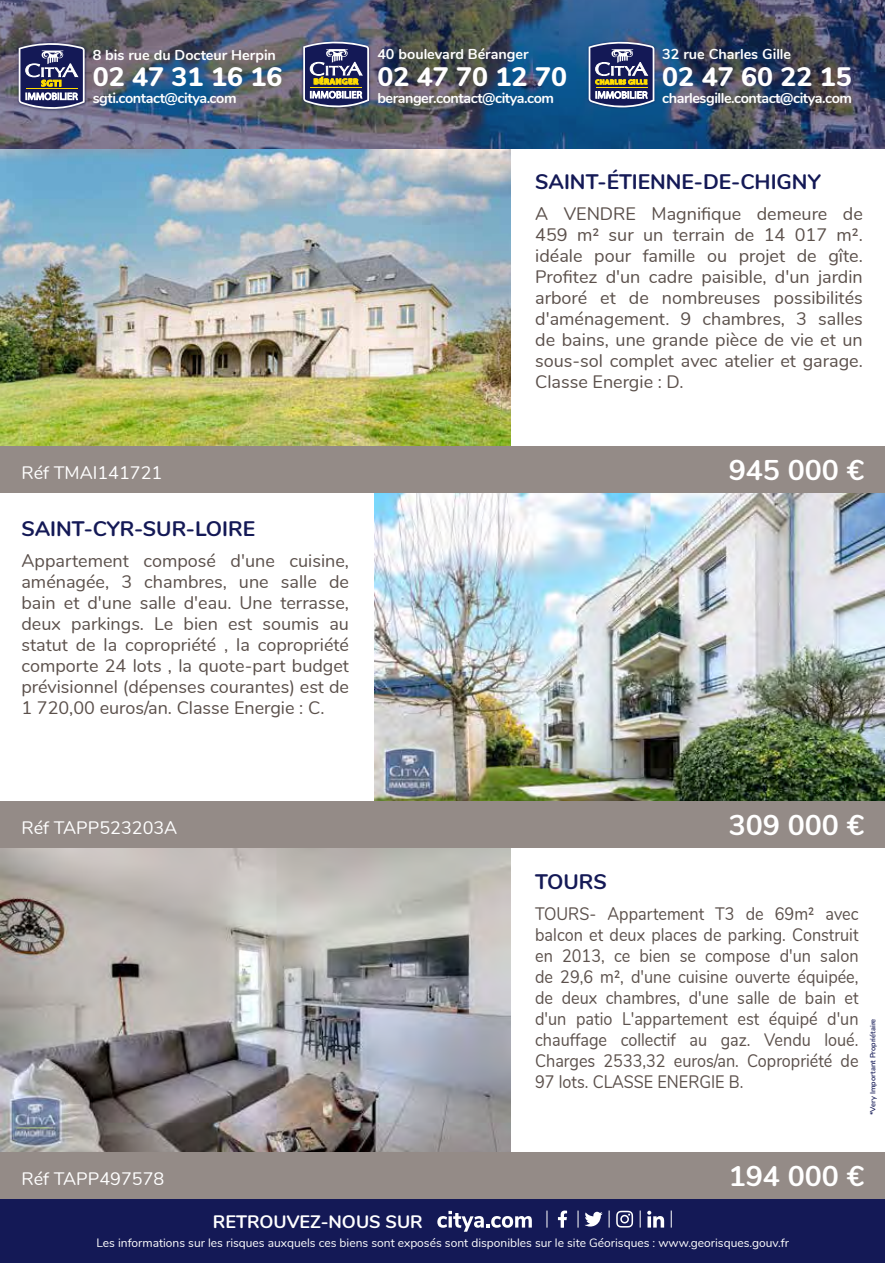
<style>
.page{position:relative;width:885px;height:1263px;background:#fff}
.page>*{position:absolute;margin:0;border:0;box-sizing:border-box;transform-origin:0 0}
.t1{font:700 28.5px "Nunito";color:#fff}
.t2{font:800 26.7px "Nunito";color:#fff}
.t3{font:700 21px "Nunito";color:#141956}
.t4{font:18px/21px "Nunito";color:#5b504b;text-align:justify}
.t5{font:18px/21px "Nunito";color:#5b504b;text-align:justify;scale:.9 1}
.t6{font:18px "Nunito";color:#fff}
.t7{font:700 18px "Nunito";color:#fff}
.t8{font:700 14.4px "Nunito";letter-spacing:-.03em;color:#fff}
.t9{font:700 14.4px "Nunito";color:#fff}
.t10{font:12px "Nunito";color:#fff}
.t11{font:700 7.8px "Bienvenue Beta";letter-spacing:.05em;color:#fd0}
.t12{font:600 7.5px "Nunito";color:#141956}
</style>
<div class="page">
<img style="left:0;top:848px;width:510px;height:304px">
<img style="left:0;top:149px;width:510px;height:297px">
<img style="left:374px;top:493px;width:510px;height:308px">
<div style="left:0;top:801px;width:336px;height:47px;background:#948b87"></div>
<div style="left:336px;top:801px;width:548px;height:47px;background:#948b87"></div>
<div style="left:519px;top:1152px;width:365px;height:47px;background:#948b87"></div>
<div style="left:0;top:1152px;width:519px;height:47px;background:#948b87"></div>
<div style="left:519px;top:446px;width:365px;height:47px;background:#948b87"></div>
<div style="left:0;top:446px;width:519px;height:47px;background:#948b87"></div>
<img style="left:0;top:0;width:884px;height:149px">
<img style="left:15px;top:40px;width:73px;height:72px">
<svg style="left:19px;top:40px;width:66px;height:74px;background:#5d5f7f"></svg>
<img style="left:300px;top:39px;width:72px;height:72px">
<svg style="left:303px;top:39px;width:66px;height:73px;background:#5f6279"></svg>
<img style="left:585px;top:39px;width:72px;height:72px">
<svg style="left:588px;top:39px;width:66px;height:73px;background:#57617e"></svg>
<div style="left:0;top:1199px;width:884px;height:64px;background:#141956"></div>
<svg style="left:585px;top:1212px;width:17px;height:14px"></svg>
<svg style="left:558px;top:1210px;width:9px;height:18px"></svg>
<svg style="left:616px;top:1211px;width:17px;height:16px"></svg>
<svg style="left:647px;top:1211px;width:17px;height:16px"></svg>
<svg style="left:577px;top:1210px;width:1px;height:17px"></svg>
<svg style="left:608px;top:1210px;width:1px;height:17px"></svg>
<svg style="left:546px;top:1210px;width:1px;height:17px"></svg>
<svg style="left:639px;top:1210px;width:1px;height:17px"></svg>
<svg style="left:671px;top:1210px;width:1px;height:17px"></svg>
<svg style="left:437px;top:1211px;width:95px;height:21px"></svg>
<hr style="left:884px;top:648px;width:1px;height:111px;background:#000">
<hr style="left:884px;top:288px;width:1px;height:470px;background:#025c7b">
<p class="t9" style="left:93px;top:44px;width:185px">8 bis rue du Docteur Herpin</p>
<h2 class="t2" style="left:93px;top:57px;width:191px">02 47 31 16 16</h2>
<p class="t8" style="left:93px;top:88px;width:145px">sgti.contact@citya.com</p>
<p class="t11" style="left:313px;top:77px;width:46px">BÉRANGER</p>
<p class="t9" style="left:377px;top:44px;width:153px">40 boulevard Béranger</p>
<h2 class="t2" style="left:377px;top:57px;width:191px">02 47 70 12 70</h2>
<p class="t8" style="left:377px;top:87px;width:178px">beranger.contact@citya.com</p>
<p class="t9" style="left:662px;top:44px;width:130px">32 rue Charles Gille</p>
<h2 class="t2" style="left:662px;top:57px;width:191px">02 47 60 22 15</h2>
<p class="t8" style="left:662px;top:87px;width:191px">charlesgille.contact@citya.com</p>
<p class="t3" style="left:535px;top:166px;width:287px">SAINT-ÉTIENNE-DE-CHIGNY</p>
<p class="t4" style="left:535px;top:202px;width:329px">A VENDRE Magnifique demeure de 459 m² sur un terrain de 14 017 m². idéale pour famille ou projet de gîte.<br>Profitez d'un cadre paisible, d'un jardin arboré et de nombreuses possibilités d'aménagement. 9 chambres, 3 salles de bains, une grande pièce de vie et un sous-sol complet avec atelier et garage.<br>Classe Energie : D.</p>
<p class="t6" style="left:21px;top:459px;width:142px">Réf TMAI141721</p>
<h1 class="t1" style="left:728px;top:449px;width:137px">945 000 €</h1>
<p class="t3" style="left:21px;top:513px;width:235px">SAINT-CYR-SUR-LOIRE</p>
<p class="t4" style="left:21px;top:549px;width:329px">Appartement composé d'une cuisine, aménagée, 3 chambres, une salle de bain et d'une salle d'eau. Une terrasse, deux parkings. Le bien est soumis au statut de la copropriété , la copropriété comporte 24 lots , la quote-part budget prévisionnel (dépenses courantes) est de 1 720,00 euros/an. Classe Energie : C.</p>
<p class="t6" style="left:21px;top:815px;width:157px">Réf TAPP523203A</p>
<h1 class="t1" style="left:728px;top:804px;width:137px">309 000 €</h1>
<p class="t3" style="left:535px;top:866px;width:73px">TOURS</p>
<p class="t5" style="left:535px;top:902px;width:361px">TOURS- Appartement T3 de 69m² avec balcon et deux places de parking. Construit en 2013, ce bien se compose d'un salon de 29,6 m², d'une cuisine ouverte équipée, de deux chambres, d'une salle de bain et d'un patio L'appartement est équipé d'un chauffage collectif au gaz. Vendu loué.<br>Charges 2533,32 euros/an. Copropriété de 97 lots. CLASSE ENERGIE B.</p>
<p class="t12" style="left:867px;top:1115px;width:98px;rotate:-90deg">*Very Important Propriétaire</p>
<p class="t6" style="left:21px;top:1165px;width:144px">Réf TAPP497578</p>
<h1 class="t1" style="left:728px;top:1155px;width:137px">194 000 €</h1>
<p class="t7" style="left:213px;top:1209px;width:211px">RETROUVEZ-NOUS SUR</p>
<p class="t10" style="left:96px;top:1234px;width:694px">Les informations sur les risques auxquels ces biens sont exposés sont disponibles sur le site Géorisques : www.georisques.gouv.fr</p>
</div>
